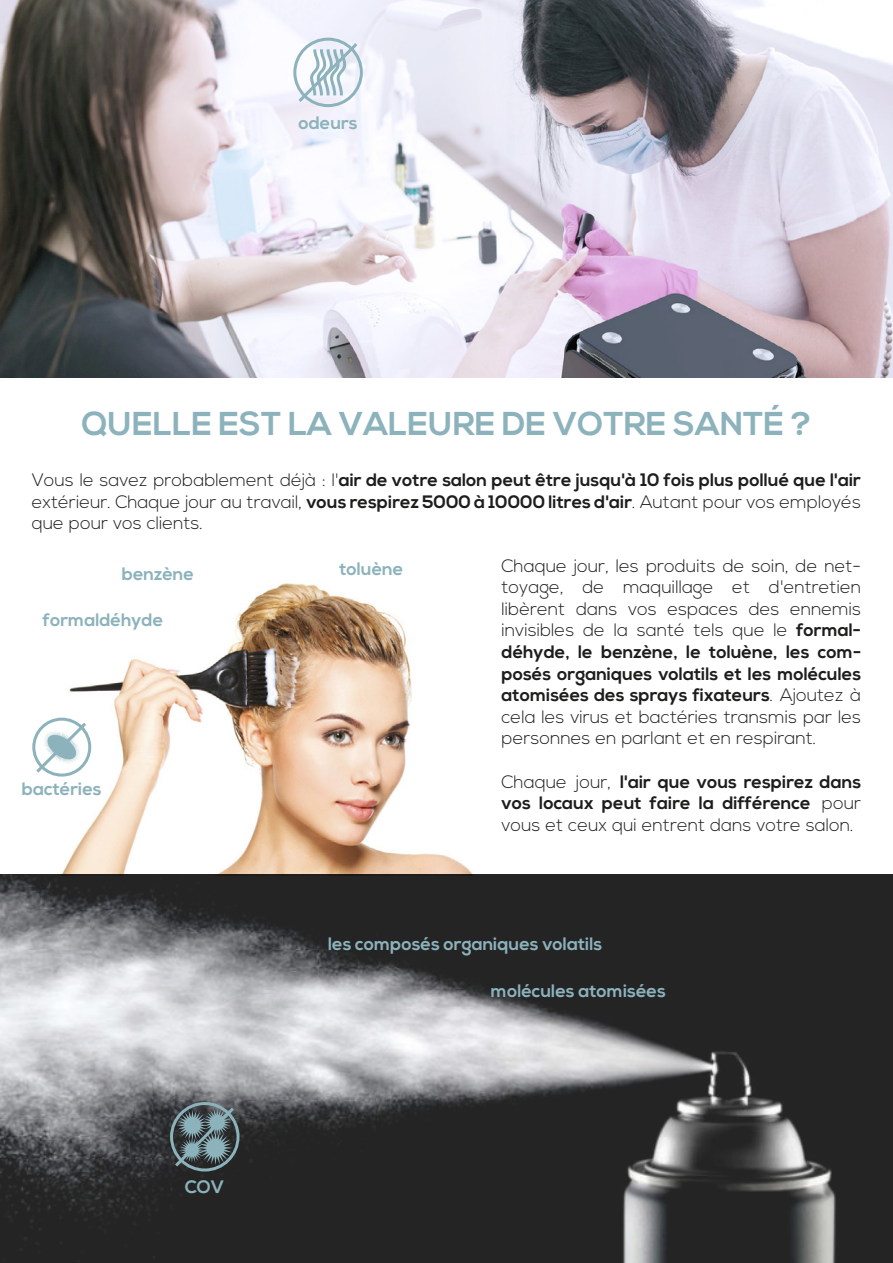
<style>
.page{position:relative;width:893px;height:1263px;background:#fff}
.page>*{position:absolute;margin:0;border:0;box-sizing:border-box;transform-origin:0 0}
.t1{font:700 33px "Nexa";color:#8cb2bc}
.t2{font:300 18px/21.6px "Nexa";color:#1d1d1b;text-align:justify}
.t3{font:700 18px/21.6px "Nexa";color:#1d1d1b;text-align:justify}
.t4{font:700 18px "Nexa";color:#8cb2bc}
.s1{font-weight:700}
.s2{font-weight:300}
</style>
<div class="page">
<img style="left:62px;top:583px;width:414px;height:292px">
<svg style="left:33px;top:719px;width:56px;height:57px"></svg>
<img style="left:0;top:875px;width:893px;height:388px">
<svg style="left:168px;top:1100px;width:73px;height:74px;background:#556469"></svg>
<img style="left:0;top:0;width:893px;height:378px">
<div style="left:293px;top:38px;width:70px;height:69px;border:3px solid #8cb2bc;border-radius:50%"></div>
<svg style="left:295px;top:40px;width:66px;height:65px"></svg>
<p class="t4" style="left:298px;top:112px;width:61px">odeurs</p>
<h1 class="t1" style="left:82px;top:404px;width:731px">QUELLE EST LA VALEURE DE VOTRE SANTÉ ?</h1>
<p class="t2" style="left:32px;top:470px;width:831px">Vous le savez probablement déjà : l'<span class="s1">air de votre salon peut être jusqu'à 10 fois plus pollué que l'air </span>extérieur. Chaque jour au travail, <span class="s1">vous respirez 5000 à 10000 litres d'air</span>. Autant pour vos employés que pour vos clients.</p>
<p class="t2" style="left:502px;top:555px;width:361px">Chaque jour, les produits de soin, de net&shy;toyage, de maquillage et d'entretien libèrent dans vos espaces des ennemis invisibles de la santé tels que le <span class="s1">formal&shy;déhyde, le benzène, le toluène, les com&shy;posés organiques volatils et les molécules atomisées des sprays fixateurs</span>. Ajoutez à cela les virus et bactéries transmis par les personnes en parlant et en respirant.</p>
<p class="t3" style="left:502px;top:771px;width:361px"><span class="s2">Chaque jour,</span> l'air que vous respirez dans vos locaux peut faire la différence <span class="s2">pour vous et ceux qui entrent dans votre salon.</span></p>
<p class="t4" style="left:122px;top:563px;width:74px">benzène</p>
<p class="t4" style="left:339px;top:558px;width:66px">toluène</p>
<p class="t4" style="left:43px;top:609px;width:122px">formaldéhyde</p>
<p class="t4" style="left:22px;top:778px;width:81px">bactéries</p>
<p class="t4" style="left:328px;top:933px;width:276px">les composés organiques volatils</p>
<p class="t4" style="left:185px;top:1176px;width:41px">COV</p>
<p class="t4" style="left:491px;top:980px;width:176px">molécules atomisées</p>
</div>
